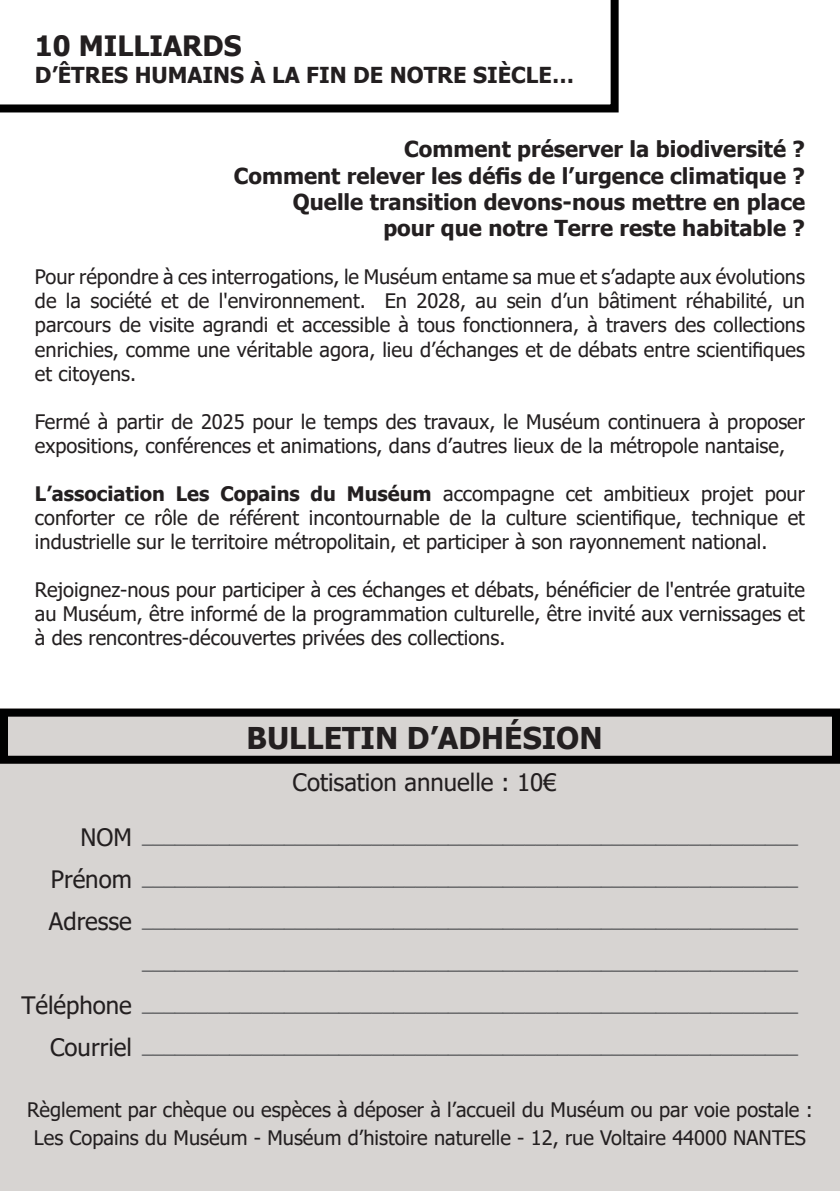
<style>
.page{position:relative;width:840px;height:1191px;background:#fff}
.page>*{position:absolute;margin:0;border:0;box-sizing:border-box;transform-origin:0 0}
.t1{font:700 30px "Tahoma";color:#231f20}
.t2{font:700 28px "Tahoma";color:#231f20}
.t3{font:24px "Tahoma";color:#231f20}
.t4{font:700 22px "Tahoma";color:#231f20}
.t5{font:20px/24px "Tahoma";color:#231f20;text-align:justify}
.t6{font:20px "Tahoma";color:#57585a}
.s1{font-weight:700}
</style>
<div class="page">
<div style="left:0;top:708px;width:839px;height:483px;background:#d7d4d2"></div>
<svg style="left:0;top:0;width:618px;height:112px"></svg>
<div style="left:0;top:708px;width:839px;height:55px;border:8px solid #000"></div>
<p class="t2" style="left:35px;top:27px;width:208px">10 MILLIARDS</p>
<p class="t4" style="left:35px;top:59px;width:540px">D’ÊTRES HUMAINS À LA FIN DE NOTRE SIÈCLE…</p>
<p class="t4" style="left:404px;top:134px;width:402px">Comment préserver la biodiversité ?</p>
<p class="t4" style="left:234px;top:160px;width:572px">Comment relever les défis de l’urgence climatique ?</p>
<p class="t4" style="left:293px;top:187px;width:513px">Quelle transition devons-nous mettre en place</p>
<p class="t4" style="left:383px;top:213px;width:423px">pour que notre Terre reste habitable ?</p>
<p class="t5" style="left:35px;top:266px;width:771px">Pour répondre à ces interrogations, le Muséum entame sa mue et s’adapte aux évolutions de la société et de l'environnement. En 2028, au sein d’un bâtiment réhabilité, un parcours de visite agrandi et accessible à tous fonctionnera, à travers des collections enrichies, comme une véritable agora, lieu d’échanges et de débats entre scientifiques et citoyens.</p>
<p class="t5" style="left:35px;top:410px;width:771px">Fermé à partir de 2025 pour le temps des travaux, le Muséum continuera à proposer expositions, conférences et animations, dans d’autres lieux de la métropole nantaise,</p>
<p class="t5" style="left:35px;top:482px;width:771px"><span class="s1">L’association Les Copains du Muséum</span> accompagne cet ambitieux projet pour conforter ce rôle de référent incontournable de la culture scientifique, technique et industrielle sur le territoire métropolitain, et participer à son rayonnement national.</p>
<p class="t5" style="left:35px;top:578px;width:771px">Rejoignez-nous pour participer à ces échanges et débats, bénéficier de l'entrée gratuite au Muséum, être informé de la programmation culturelle, être invité aux vernissages et à des rencontres-découvertes privées des collections.</p>
<p class="t1" style="left:246px;top:717px;width:357px">BULLETIN D’ADHÉSION</p>
<p class="t3" style="left:292px;top:766px;width:265px">Cotisation annuelle : 10€</p>
<p class="t3" style="left:80px;top:821px;width:53px">NOM</p>
<p class="t3" style="left:51px;top:863px;width:82px">Prénom</p>
<p class="t3" style="left:49px;top:905px;width:84px">Adresse</p>
<p class="t6" style="left:142px;top:822px;width:657px">____________________________________________________________</p>
<p class="t6" style="left:142px;top:864px;width:657px">____________________________________________________________</p>
<p class="t6" style="left:142px;top:906px;width:657px">____________________________________________________________</p>
<p class="t3" style="left:21px;top:989px;width:112px">Téléphone</p>
<p class="t3" style="left:50px;top:1031px;width:83px">Courriel</p>
<p class="t6" style="left:142px;top:948px;width:657px">____________________________________________________________</p>
<p class="t6" style="left:142px;top:990px;width:657px">____________________________________________________________</p>
<p class="t6" style="left:142px;top:1032px;width:657px">____________________________________________________________</p>
<p class="t5" style="left:27px;top:1096px;width:786px;line-height:28.8px;text-align:center">Règlement par chèque ou espèces à déposer à l’accueil du Muséum ou par voie postale :<br>Les Copains du Muséum - Muséum d’histoire naturelle - 12, rue Voltaire 44000 NANTES</p>
</div>
